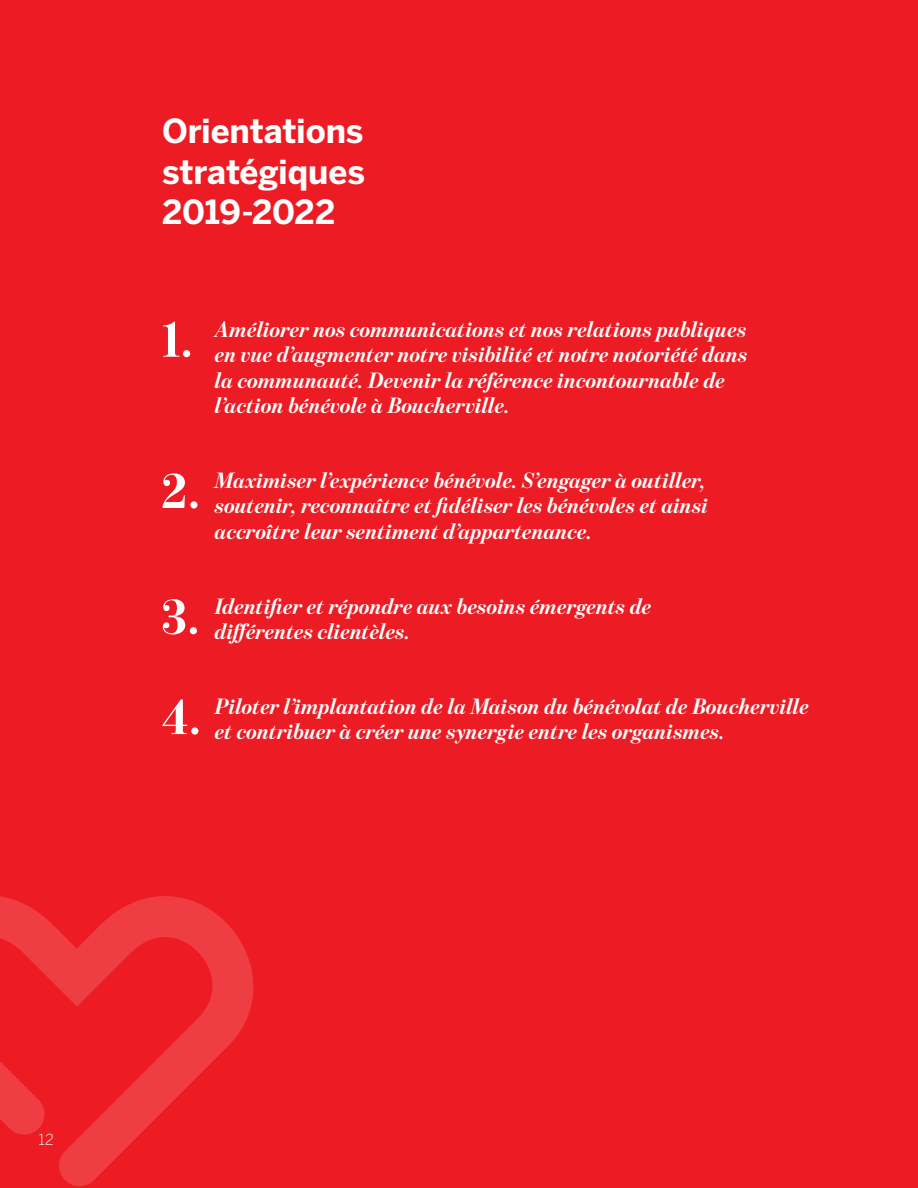
<style>
.page{position:relative;width:918px;height:1188px;background:#ed1c24}
.page>*{position:absolute;margin:0;border:0;box-sizing:border-box;transform-origin:0 0}
.t1{font:700 52.5px "Benton Mod Disp";color:#fff}
.t2{font:700 33px/40.5px "Benton Sans";letter-spacing:-.005em;color:#fff;text-align:justify}
.t3{font:italic 700 22.5px/25.5px "Benton Mod Disp";color:#fff}
.t4{font:300 15px "Benton Sans";color:#fff}
</style>
<div class="page">
<svg style="left:0;top:896px;width:254px;height:290px"></svg>
<h2 class="t2" style="left:162px;top:111px;width:205px">Orientations stratégiques 2019-2022</h2>
<h1 class="t1" style="left:162px;top:310px;width:33px">1.</h1>
<p class="t3" style="left:215px;top:316px;width:534px">Améliorer nos communications et nos relations publiques en vue d’augmenter notre visibilité et notre notoriété dans la communauté. Devenir la référence incontournable de l’action bénévole à Boucherville.</p>
<h1 class="t1" style="left:162px;top:461px;width:40px">2.</h1>
<p class="t3" style="left:215px;top:467px;width:495px;text-align:justify">Maximiser l’expérience bénévole. S’engager à outiller, soutenir, reconnaître et fidéliser les bénévoles et ainsi accroître leur sentiment d’appartenance.</p>
<h1 class="t1" style="left:162px;top:587px;width:40px">3.</h1>
<p class="t3" style="left:215px;top:593px;width:438px">Identifier et répondre aux besoins émergents de différentes clientèles.</p>
<h1 class="t1" style="left:162px;top:687px;width:41px">4.</h1>
<p class="t3" style="left:215px;top:693px;width:596px">Piloter l’implantation de la Maison du bénévolat de Boucherville et contribuer à créer une synergie entre les organismes.</p>
<p class="t4" style="left:39px;top:1131px;width:17px">12</p>
</div>
